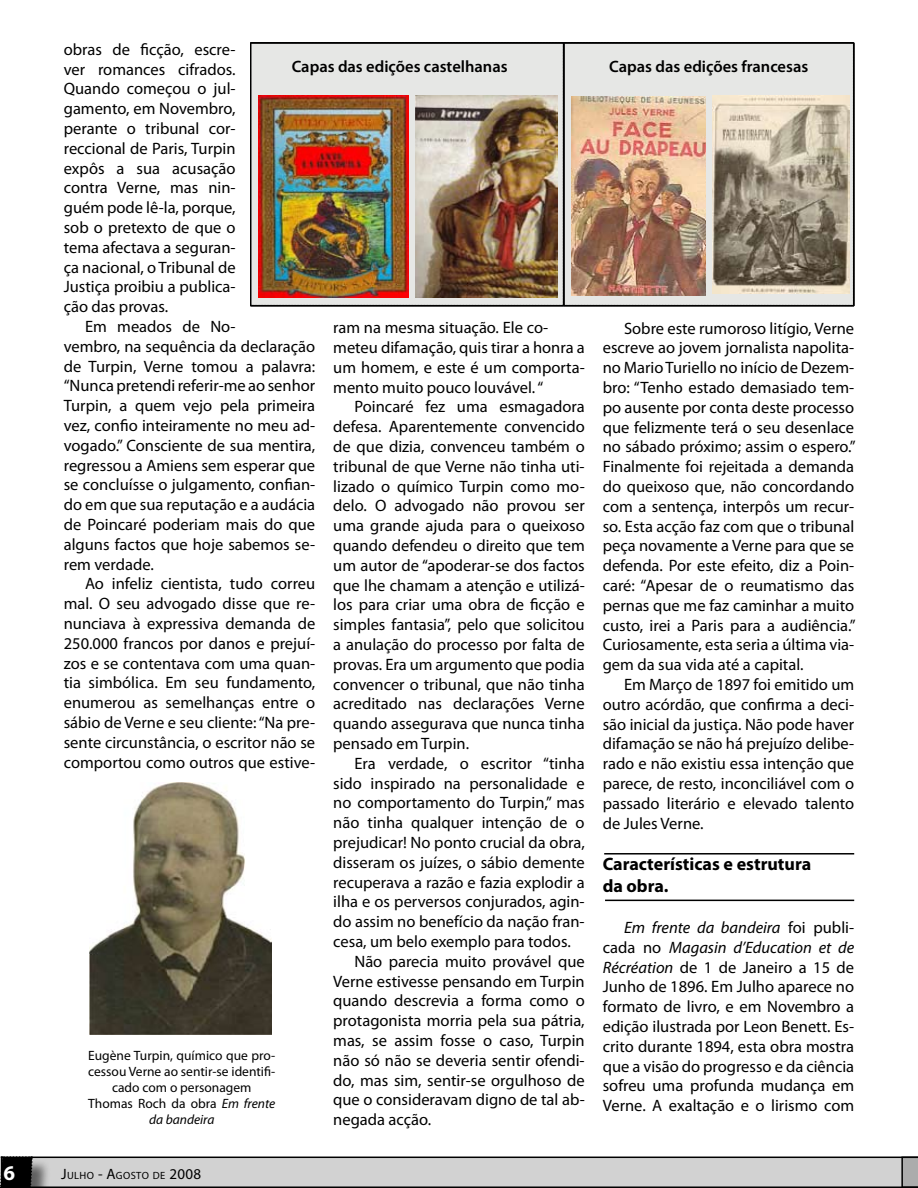
<style>
.page{position:relative;width:918px;height:1188px;background:#fff}
.page>*{position:absolute;margin:0;border:0;box-sizing:border-box;transform-origin:0 0}
.t1{font:700 21px "Myriad Pro";color:#fff}
.t2{font:700 18px/21.6px "Myriad Pro";color:#000}
.t3{font:16.5px/19.8px "Myriad Pro";color:#000;text-align:justify}
.t4{font:600 16.5px "Myriad Pro";color:#000}
.t5{font:13.5px/16.2px "Myriad Pro";color:#000;text-align:center}
.t6{font:10.5px "Myriad Pro";letter-spacing:.035em;color:#000}
.s1{font-style:italic}
.s2{font-size:15px}
</style>
<div class="page">
<svg style="left:0;top:1156px;width:918px;height:32px;background:#b6b6b6"></svg>
<img style="left:250px;top:43px;width:604px;height:263px">
<img style="left:572px;top:96px;width:133px;height:199px">
<img style="left:712px;top:96px;width:138px;height:198px">
<img style="left:89px;top:782px;width:183px;height:252px">
<hr style="left:604px;top:853px;width:250px;height:2px;background:#000">
<hr style="left:605px;top:900px;width:249px;height:1px;background:#000">
<p class="t3" style="left:64px;top:39px;width:173px">obras de ficção, escre&shy;ver romances cifrados.<br>Quando começou o jul&shy;gamento, em Novembro, perante o tribunal cor&shy;reccional de Paris, Turpin expôs a sua acusação contra Verne, mas nin&shy;guém pode lê-la, porque, sob o pretexto de que o tema afectava a seguran&shy;ça nacional, o Tribunal de Justiça proibiu a publica&shy;ção das provas.</p>
<p class="t3" style="left:64px;top:316px;width:253px;text-align:left;text-indent:21px">Em meados de No-<br>vembro, na sequência da declaração de Turpin, Verne tomou a palavra: “Nunca pretendi referir-me ao senhor<br>Turpin, a quem vejo pela primeira vez, confio inteiramente no meu ad&shy;vogado.” Consciente de sua mentira, regressou a Amiens sem esperar que se concluísse o julgamento, confian&shy;do em que sua reputação e a audácia de Poincaré poderiam mais do que alguns factos que hoje sabemos se&shy;rem verdade.</p>
<p class="t3" style="left:64px;top:574px;width:253px;text-indent:21px">Ao infeliz cientista, tudo correu mal. O seu advogado disse que re&shy;nunciava à expressiva demanda de 250.000 francos por danos e prejuí&shy;zos e se contentava com uma quan&shy;tia simbólica. Em seu fundamento, enumerou as semelhanças entre o sábio de Verne e seu cliente: “Na pre&shy;sente circunstância, o escritor não se comportou como outros que estive-</p>
<p class="t4" style="left:292px;top:56px;width:217px">Capas das edições castelhanas</p>
<p class="t4" style="left:609px;top:56px;width:200px">Capas das edições francesas</p>
<p class="t3" style="left:333px;top:317px;width:253px;text-align:left">ram na mesma situação. Ele co&shy;meteu difamação, quis tirar a honra a um homem, e este é um comporta&shy;mento muito pouco louvável. “</p>
<p class="t3" style="left:333px;top:397px;width:253px;text-indent:21px">Poincaré fez uma esmagadora defesa. Aparentemente convencido de que dizia, convenceu também o tribunal de que Verne não tinha uti&shy;lizado o químico Turpin como mo&shy;delo. O advogado não provou ser uma grande ajuda para o queixoso quando defendeu o direito que tem um autor de “apoderar-se dos factos que lhe chamam a atenção e utilizá&shy;los para criar uma obra de ficção e simples fantasia”, pelo que solicitou a anulação do processo por falta de provas. Era um argumento que podia convencer o tribunal, que não tinha acreditado nas declarações Verne quando assegurava que nunca tinha pensado em Turpin.</p>
<p class="t3" style="left:355px;top:753px;width:232px">Era verdade, o escritor “tinha</p>
<p class="t3" style="left:333px;top:773px;width:253px">sido inspirado na personalidade e</p>
<p class="t3" style="left:333px;top:793px;width:253px">no comportamento do Turpin,” mas</p>
<p class="t3" style="left:333px;top:812px;width:253px">não tinha qualquer intenção de o</p>
<p class="t3" style="left:333px;top:832px;width:253px">prejudicar! No ponto crucial da obra,</p>
<p class="t3" style="left:333px;top:852px;width:253px">disseram os juízes, o sábio demente</p>
<p class="t3" style="left:333px;top:872px;width:253px">recuperava a razão e fazia explodir a</p>
<p class="t3" style="left:333px;top:892px;width:253px">ilha e os perversos conjurados, agin-</p>
<p class="t3" style="left:333px;top:911px;width:253px">do assim no benefício da nação fran-</p>
<p class="t3" style="left:333px;top:931px;width:239px">cesa, um belo exemplo para todos.</p>
<p class="t3" style="left:355px;top:951px;width:232px">Não parecia muito provável que</p>
<p class="t3" style="left:333px;top:971px;width:253px">Verne estivesse pensando em Turpin</p>
<p class="t3" style="left:333px;top:991px;width:253px">quando descrevia a forma como o</p>
<p class="t3" style="left:333px;top:1010px;width:253px">protagonista morria pela sua pátria,</p>
<p class="t3" style="left:333px;top:1030px;width:253px">mas, se assim fosse o caso, Turpin</p>
<p class="t3" style="left:333px;top:1050px;width:253px">não só não se deveria sentir ofendi-</p>
<p class="t3" style="left:333px;top:1070px;width:253px">do, mas sim, sentir-se orgulhoso de</p>
<p class="t3" style="left:333px;top:1090px;width:253px">que o consideravam digno de tal ab-</p>
<p class="t3" style="left:333px;top:1109px;width:100px">negada acção.</p>
<p class="t3" style="left:603px;top:318px;width:254px;text-indent:21px">Sobre este rumoroso litígio, Verne escreve ao jovem jornalista napolita&shy;no Mario Turiello no início de Dezem&shy;bro: “Tenho estado demasiado tem&shy;po ausente por conta deste processo que felizmente terá o seu desenlace no sábado próximo; assim o espero.” Finalmente foi rejeitada a demanda do queixoso que, não concordando com a sentença, interpôs um recur&shy;so. Esta acção faz com que o tribunal peça novamente a Verne para que se defenda. Por este efeito, diz a Poin&shy;caré: “Apesar de o reumatismo das pernas que me faz caminhar a muito custo, irei a Paris para a audiência.” Curiosamente, esta seria a última via&shy;gem da sua vida até a capital.</p>
<p class="t3" style="left:603px;top:674px;width:253px;text-indent:21px">Em Março de 1897 foi emitido um outro acórdão, que confirma a deci&shy;são inicial da justiça. Não pode haver difamação se não há prejuízo delibe&shy;rado e não existiu essa intenção que parece, de resto, inconciliável com o passado literário e elevado talento de Jules Verne.</p>
<p class="t2" style="left:603px;top:852px;width:210px">Características e estrutura da obra.</p>
<p class="t3" style="left:603px;top:917px;width:253px;text-indent:21px"><span class="s1">Em frente da bandeira</span> foi publi&shy;cada no <span class="s1">Magasin d’Education et de Récréation</span> de 1 de Janeiro a 15 de Junho de 1896. Em Julho aparece no formato de livro, e em Novembro a edição ilustrada por Leon Benett. Es&shy;crito durante 1894, esta obra mostra que a visão do progresso e da ciência sofreu uma profunda mudança em Verne. A exaltação e o lirismo com</p>
<p class="t5" style="left:88px;top:1047px;width:189px">Eugène Turpin, químico que pro&shy;cessou Verne ao sentir-se identifi&shy;cado com o personagem<br>Thomas Roch da obra <span class="s1">Em frente da bandeira</span></p>
<p class="t1" style="left:3px;top:1159px;width:13px">6</p>
<p class="t6" style="left:61px;top:1169px;width:142px"><span class="s2">J</span>ULHO <span class="s2">- A</span>GOSTO DE <span class="s2">2008</span></p>
</div>
